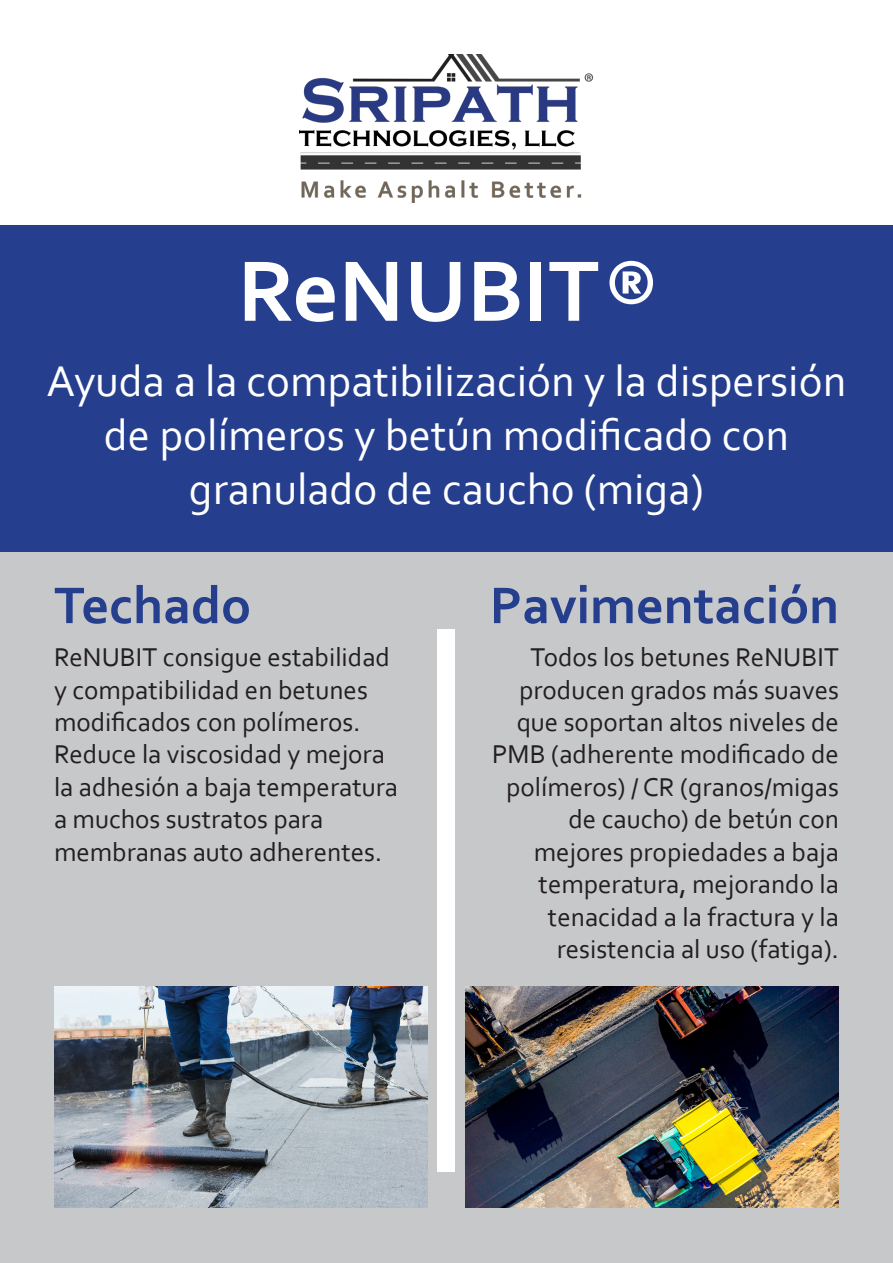
<style>
.page{position:relative;width:893px;height:1263px;background:#fff}
.page>*{position:absolute;margin:0;border:0;box-sizing:border-box;transform-origin:0 0}
.t1{font:700 90px "Corbel";color:#fff}
.t2{font:700 54px "Corbel";color:#253f8e}
.t3{font:45px/54px "Corbel";color:#fff;text-align:center}
.t4{font:27px/32.4px "Corbel";color:#231f20;text-align:right}
.s1{font-style:italic}
</style>
<div class="page">
<div style="left:0;top:527px;width:893px;height:736px;background:#c7c8ca"></div>
<img style="left:300px;top:54px;width:293px;height:149px">
<div style="left:0;top:226px;width:893px;height:326px;background:#253f8e"></div>
<div style="left:438px;top:629px;width:17px;height:542px;background:#fff"></div>
<img style="left:54px;top:987px;width:373px;height:220px">
<img style="left:465px;top:987px;width:374px;height:220px">
<p class="t1" style="left:238px;top:235px;width:419px">ReNUBIT<span class="s1">®</span></p>
<p class="t3" style="left:47px;top:353px;width:801px">Ayuda a la compatibilización y la dispersión de polímeros y betún modificado con granulado de caucho (miga)</p>
<p class="t2" style="left:54px;top:572px;width:198px">Techado</p>
<p class="t4" style="left:54px;top:640px;width:345px;text-align:left">ReNUBIT consigue estabilidad y compatibilidad en betunes modificados con polímeros.<br>Reduce la viscosidad y mejora la adhesión a baja temperatura a muchos sustratos para membranas auto adherentes.</p>
<p class="t2" style="left:490px;top:572px;width:351px">Pavimentación</p>
<p class="t4" style="left:492px;top:640px;width:348px">Todos los betunes ReNUBIT producen grados más suaves que soportan altos niveles de<br>PMB (adherente modificado de polímeros) / CR (granos/migas</p>
<p class="t4" style="left:568px;top:802px;width:272px">de caucho) de betún con</p>
<p class="t4" style="left:534px;top:835px;width:307px">mejores propiedades a baja temperatura, mejorando la tenacidad a la fractura y la resistencia al uso (fatiga).</p>
</div>
